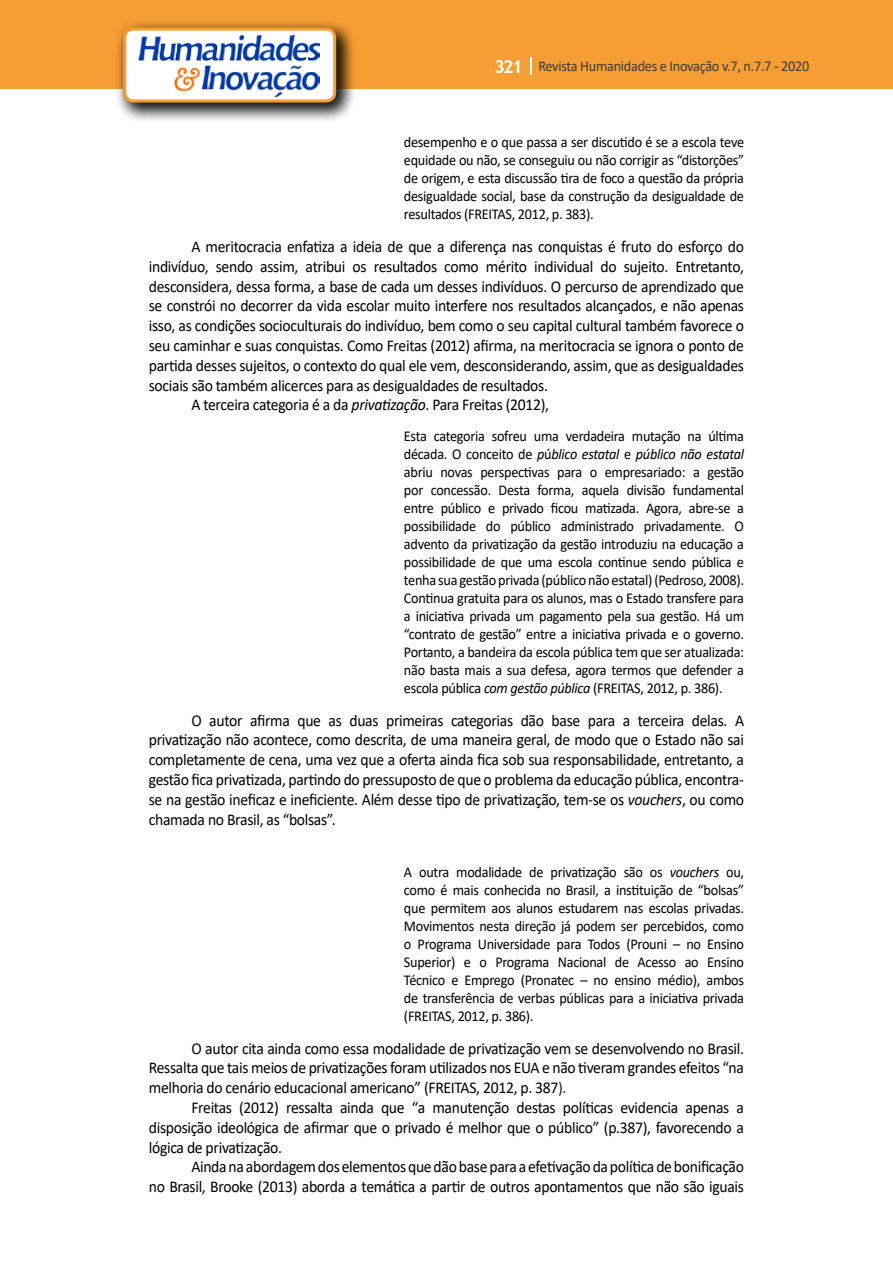
<style>
.page{position:relative;width:893px;height:1263px;background:#fff}
.page>*{position:absolute;margin:0;border:0;box-sizing:border-box;transform-origin:0 0}
.t1{font:16.5px/19.8px "Calibri";letter-spacing:-.02em;color:#000;text-align:justify;scale:.95 1}
.t2{font:15px/18px "Calibri";letter-spacing:-.02em;color:#000;text-align:justify;scale:.95 1}
.t3{font:15px "Calibri";letter-spacing:-.02em;color:#3c3c3b;scale:.95 1}
.s1{font-family:"Trebuchet MS";font-weight:700;font-size:18px;color:#fff}
.s2{font-style:italic}
.s3{color:#231f20}
</style>
<div class="page">
<div style="left:0;top:0;width:893px;height:88px;background:#f69e34"></div>
<svg style="left:530px;top:57px;width:2px;height:18px"></svg>
<div style="left:115px;top:19px;width:241px;height:103px;background:#000;opacity:.75"></div>
<div style="left:125px;top:29px;width:210px;height:72px;background:#fff;border-radius:9px"></div>
<img style="left:139px;top:35px;width:180px;height:62px">
<div style="left:123px;top:28px;width:213px;height:74px;border:3px solid #f69e34;border-radius:9px"></div>
<p class="t3" style="left:495px;top:56px;width:333px"><span class="s1">321</span> Revista Humanidades e Inovação v.7, n.7.7 - 2020</p>
<p class="t2" style="left:404px;top:133px;width:360px">desempenho e o que passa a ser discutido é se a escola teve equidade ou não, se conseguiu ou não corrigir as “distorções” de origem, e esta discussão tira de foco a questão da própria desigualdade social, base da construção da desigualdade de resultados (FREITAS, 2012, p. 383).</p>
<p class="t1" style="left:191px;top:236px;width:583px">A meritocracia enfatiza a ideia de que a diferença nas conquistas é fruto do esforço do</p>
<p class="t1" style="left:149px;top:256px;width:628px">indivíduo, sendo assim, atribui os resultados como mérito individual do sujeito. Entretanto,</p>
<p class="t1" style="left:149px;top:276px;width:628px">desconsidera, dessa forma, a base de cada um desses indivíduos. O percurso de aprendizado que</p>
<p class="t1" style="left:149px;top:295px;width:628px">se constrói no decorrer da vida escolar muito interfere nos resultados alcançados, e não apenas</p>
<p class="t1" style="left:149px;top:315px;width:628px">isso, as condições socioculturais do indivíduo, bem como o seu capital cultural também favorece o</p>
<p class="t1" style="left:149px;top:335px;width:628px">seu caminhar e suas conquistas. Como Freitas (2012) afirma, na meritocracia se ignora o ponto de</p>
<p class="t1" style="left:149px;top:355px;width:628px">partida desses sujeitos, o contexto do qual ele vem, desconsiderando, assim, que as desigualdades</p>
<p class="t1" style="left:149px;top:375px;width:422px">sociais são também alicerces para as desigualdades de resultados.</p>
<p class="t1" style="left:191px;top:394px;width:378px">A terceira categoria é a da <span class="s2">privatização</span>. Para Freitas (2012),</p>
<p class="t2" style="left:404px;top:427px;width:360px">Esta categoria sofreu uma verdadeira mutação na última década. O conceito de <span class="s2">p</span>ú<span class="s2">blico estatal</span> e <span class="s2">público não estatal </span>abriu novas perspectivas para o empresariado: a gestão por concessão. Desta forma, aquela divisão fundamental entre público e privado ficou matizada. Agora, abre-se a possibilidade do público administrado privadamente. O advento da privatização da gestão introduziu na educação a possibilidade de que uma escola continue sendo pública e tenha sua gestão privada (público não estatal) (Pedroso, 2008).<br>Continua gratuita para os alunos, mas o Estado transfere para a iniciativa privada um pagamento pela sua gestão. Há um “contrato de gestão” entre a iniciativa privada e o governo.<br>Portanto, a bandeira da escola pública tem que ser atualizada: não basta mais a sua defesa, agora termos que defender a escola pública <span class="s2">com gestão pública</span> (FREITAS, 2012, p. 386).</p>
<p class="t1" style="left:149px;top:710px;width:628px;text-indent:43px">O autor afirma que as duas primeiras categorias dão base para a terceira delas. A privatização não acontece, como descrita, de uma maneira geral, de modo que o Estado não sai completamente de cena, uma vez que a oferta ainda fica sob sua responsabilidade, entretanto, a gestão fica privatizada, partindo do pressuposto de que o problema da educação pública, encontra&shy;se na gestão ineficaz e ineficiente. Além desse tipo de privatização, tem-se os <span class="s2">vouchers</span>, ou como chamada no Brasil, as “bolsas”.</p>
<p class="t2" style="left:404px;top:863px;width:360px">A outra modalidade de privatização são os <span class="s2">vouchers</span> ou, como é mais conhecida no Brasil, a instituição de “bolsas” que permitem aos alunos estudarem nas escolas privadas.<br>Movimentos nesta direção já podem ser percebidos, como o Programa Universidade para Todos (Prouni – no Ensino Superior) e o Programa Nacional de Acesso ao Ensino Técnico e Emprego (Pronatec – no ensino médio), ambos de transferência de verbas públicas para a iniciativa privada (FREITAS, 2012, p. 386).</p>
<p class="t1" style="left:149px;top:1038px;width:628px;text-indent:43px">O autor cita ainda como essa modalidade de privatização vem se desenvolvendo no Brasil.<br>Ressalta que tais meios de privatizações foram utilizados nos EUA e não tiveram grandes efeitos “na melhoria do cenário educacional americano” (FREITAS, 2012, p. 387<span class="s3">).</span></p>
<p class="t1" style="left:149px;top:1097px;width:628px;text-indent:43px">Freitas (2012) ressalta ainda que “a manutenção destas políticas evidencia apenas a disposição ideológica de afirmar que o privado é melhor que o público” (p.387), favorecendo a lógica de privatização.</p>
<p class="t1" style="left:149px;top:1157px;width:628px;text-align:right">Ainda na abordagem dos elementos que dão base para a efetivação da política de bonificação<br>no Brasil, Brooke (2013) aborda a temática a partir de outros apontamentos que não são iguais</p>
</div>
